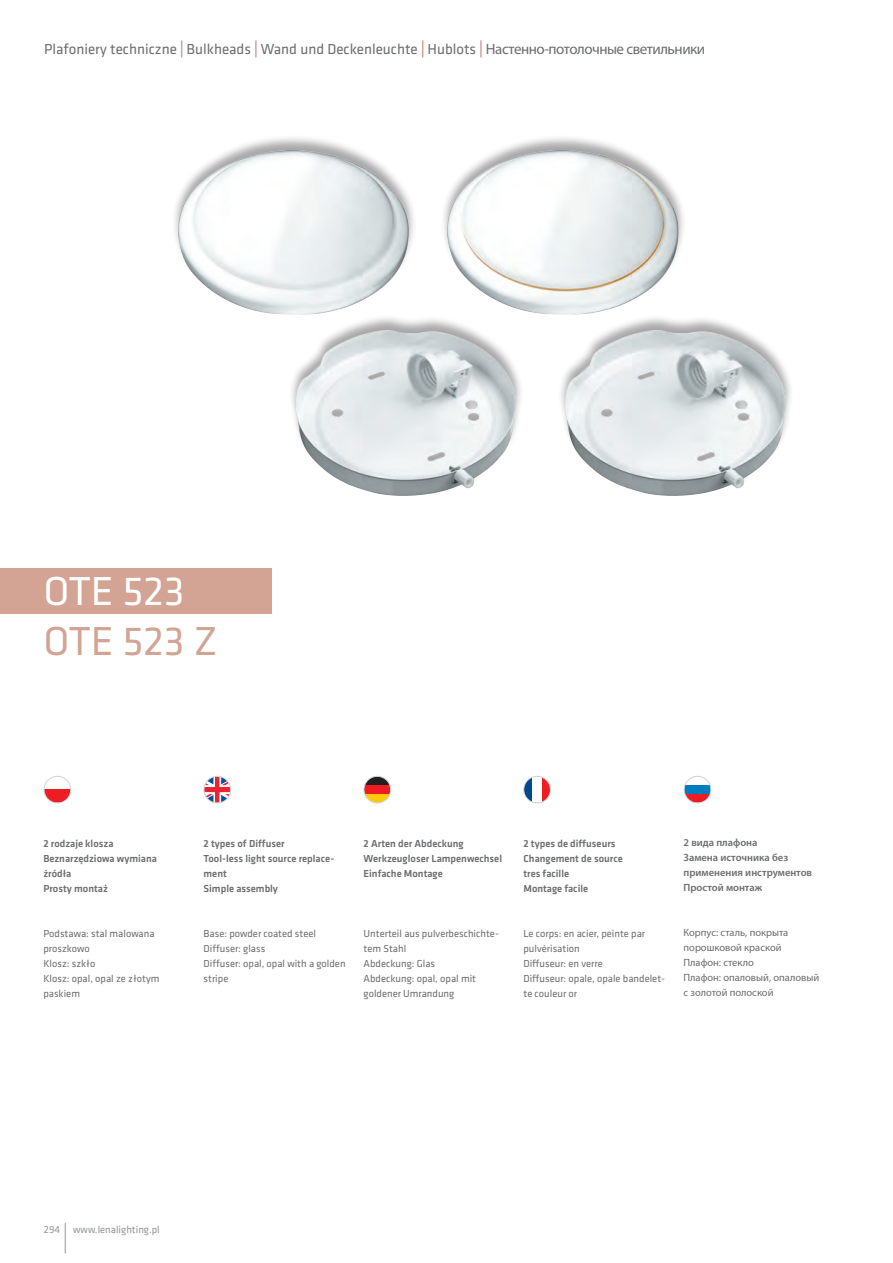
<style>
.page{position:relative;width:893px;height:1263px;background:#fff}
.page>*{position:absolute;margin:0;border:0;box-sizing:border-box;transform-origin:0 0}
.t1{font:42px/50.4px "Klavika Basic";color:#d3a494}
.t2{font:15px "Klavika Basic";color:#6c6d70}
.t3{font:10.5px/15px "Klavika";color:#6c6d70}
.t4{font:500 10.5px/15px "Klavika";color:#6c6d70}
.t5{font:10.5px/15px "Myriad Pro";color:#6c6d70}
.t6{font:600 10.5px/15px "Myriad Pro";color:#6c6d70}
.t7{font:10.5px "Klavika Basic";color:#939598}
.s1{font-family:"Myriad Pro"}
.s2{color:#fff}
</style>
<div class="page">
<hr style="left:65px;top:1223px;width:1px;height:30px;background:#939598">
<div style="left:0;top:568px;width:272px;height:46px;background:#d3a494"></div>
<svg style="left:44px;top:776px;width:27px;height:27px"></svg>
<div style="left:44px;top:776px;width:27px;height:27px;border:1px solid #d1d2d4;border-radius:50%"></div>
<svg style="left:204px;top:776px;width:27px;height:27px"></svg>
<div style="left:204px;top:776px;width:27px;height:27px;border:1px solid #d1d2d4;border-radius:50%"></div>
<svg style="left:364px;top:776px;width:27px;height:27px"></svg>
<div style="left:364px;top:776px;width:27px;height:27px;border:1px solid #d1d2d4;border-radius:50%"></div>
<svg style="left:524px;top:776px;width:25px;height:27px"></svg>
<div style="left:524px;top:776px;width:27px;height:27px;border:1px solid #d1d2d4;border-radius:50%"></div>
<svg style="left:684px;top:776px;width:27px;height:27px"></svg>
<div style="left:684px;top:776px;width:27px;height:27px;border:1px solid #d1d2d4;border-radius:50%"></div>
<div style="left:171px;top:134px;width:353px;height:361px;background:#231f20;opacity:.4"></div>
<img style="left:179px;top:151px;width:261px;height:344px">
<div style="left:440px;top:134px;width:354px;height:361px;background:#231f20;opacity:.4"></div>
<img style="left:448px;top:151px;width:337px;height:344px">
<svg style="left:181px;top:40px;width:1px;height:17px"></svg>
<svg style="left:255px;top:40px;width:2px;height:17px"></svg>
<svg style="left:422px;top:40px;width:1px;height:17px"></svg>
<svg style="left:480px;top:40px;width:2px;height:17px"></svg>
<p class="t2" style="left:44px;top:39px;width:663px">Plafoniery techniczne Bulkheads Wand und Deckenleuchte Hublots <span class="s1">Настенно-потолочные светильники</span></p>
<p class="t1" style="left:44px;top:564px;width:176px"><span class="s2">OTE 523<br></span>OTE 523 Z</p>
<p class="t4" style="left:43px;top:836px;width:115px">2 rodzaje klosza<br>Beznarzędziowa wymiana źródła<br>Prosty montaż</p>
<p class="t3" style="left:43px;top:926px;width:118px">Podstawa: stal malowana proszkowo<br>Klosz: szkło<br>Klosz: opal, opal ze złotym paskiem</p>
<p class="t4" style="left:204px;top:836px;width:132px">2 types of Diffuser<br>Tool-less light source replace&shy;ment<br>Simple assembly</p>
<p class="t3" style="left:204px;top:926px;width:144px">Base: powder coated steel<br>Diffuser: glass<br>Diffuser: opal, opal with a golden stripe</p>
<p class="t4" style="left:364px;top:836px;width:140px">2 Arten der Abdeckung<br>Werkzeugloser Lampenwechsel<br>Einfache Montage</p>
<p class="t3" style="left:364px;top:926px;width:137px">Unterteil aus pulverbeschichte&shy;tem Stahl<br>Abdeckung: Glas<br>Abdeckung: opal, opal mit goldener Umrandung</p>
<p class="t4" style="left:523px;top:837px;width:101px">2 types de diffuseurs<br>Changement de source tres facille<br>Montage facile</p>
<p class="t3" style="left:523px;top:927px;width:143px">Le corps: en acier, peinte par pulvérisation<br>Diffuseur: en verre<br>Diffuseur: opale, opale bandelet&shy;te couleur or</p>
<p class="t6" style="left:683px;top:835px;width:130px">2 вида плафона<br>Замена источника без применения инструментов<br>Простой монтаж</p>
<p class="t5" style="left:683px;top:925px;width:137px">Корпус: сталь, покрыта порошковой краской<br>Плафон: стекло<br>Плафон: опаловый, опаловый с золотой полоской</p>
<p class="t7" style="left:44px;top:1222px;width:117px">294 www.lenalighting.pl</p>
</div>
